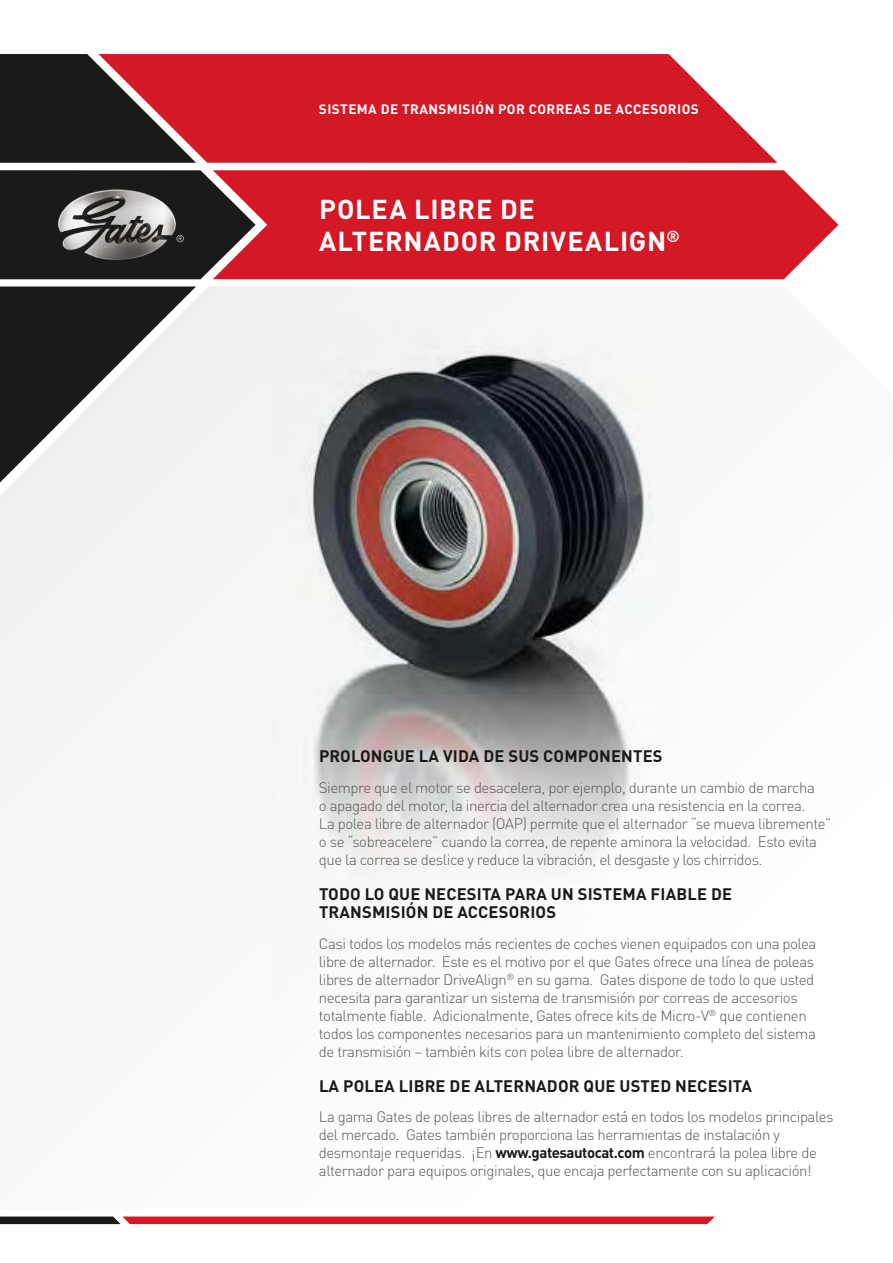
<style>
.page{position:relative;width:893px;height:1263px;background:#fff}
.page>*{position:absolute;margin:0;border:0;box-sizing:border-box;transform-origin:0 0}
.t1{font:700 27px/32.4px "DIN Pro";letter-spacing:.03em;color:#fff}
.t2{font:700 16.5px/18px "DIN Pro";letter-spacing:.01em;color:#1a1a18}
.t3{font:300 15px/18px "DIN Pro";letter-spacing:-.03em;color:#565656}
.t4{font:700 13.5px "DIN Pro";letter-spacing:.03em;color:#fff}
.s1{font-weight:700;color:#1a1a18}
</style>
<div class="page">
<div style="left:256px;top:170px;width:582px;height:109px;background:#d51825"></div>
<svg style="left:0;top:170px;width:256px;height:109px;background:#4c3f3e"></svg>
<svg style="left:196px;top:54px;width:581px;height:109px;background:#d92e39"></svg>
<svg style="left:0;top:54px;width:196px;height:109px;background:#502627"></svg>
<svg style="left:0;top:286px;width:613px;height:614px"></svg>
<svg style="left:0;top:1216px;width:715px;height:8px;background:#bc2b35"></svg>
<img style="left:272px;top:313px;width:382px;height:587px">
<p class="t4" style="left:319px;top:97px;width:381px">SISTEMA DE TRANSMISIÓN POR CORREAS DE ACCESORIOS</p>
<h1 class="t1" style="left:319px;top:190px;width:362px">POLEA LIBRE DE<br>ALTERNADOR DRIVEALIGN<sup>®</sup></h1>
<p class="t2" style="left:319px;top:745px;width:345px">PROLONGUE LA VIDA DE SUS COMPONENTES</p>
<p class="t3" style="left:319px;top:777px;width:514px">Siempre que el motor se desacelera, por ejemplo, durante un cambio de marcha<br>o apagado del motor, la inercia del alternador crea una resistencia en la correa.<br>La polea libre de alternador (OAP) permite que el alternador “se mueva libremente” o se “sobreacelere” cuando la correa, de repente aminora la velocidad. Esto evita que la correa se deslice y reduce la vibración, el desgaste y los chirridos.</p>
<p class="t2" style="left:319px;top:883px;width:415px">TODO LO QUE NECESITA PARA UN SISTEMA FIABLE DE<br>TRANSMISIÓN DE ACCESORIOS</p>
<p class="t3" style="left:319px;top:933px;width:499px">Casi todos los modelos más recientes de coches vienen equipados con una polea libre de alternador. Este es el motivo por el que Gates ofrece una línea de poleas libres de alternador DriveAlign<sup>®</sup> en su gama. Gates dispone de todo lo que usted necesita para garantizar un sistema de transmisión por correas de accesorios totalmente fiable. Adicionalmente, Gates ofrece kits de Micro-V<sup>®</sup> que contienen todos los componentes necesarios para un mantenimiento completo del sistema de transmisión – también kits con polea libre de alternador.</p>
<p class="t2" style="left:319px;top:1074px;width:434px">LA POLEA LIBRE DE ALTERNADOR QUE USTED NECESITA</p>
<p class="t3" style="left:319px;top:1106px;width:516px">La gama Gates de poleas libres de alternador está en todos los modelos principales del mercado. Gates también proporciona las herramientas de instalación y desmontaje requeridas. ¡En <span class="s1">www.gatesautocat.com</span> encontrará la polea libre de alternador para equipos originales, que encaja perfectamente con su aplicación!</p>
</div>
